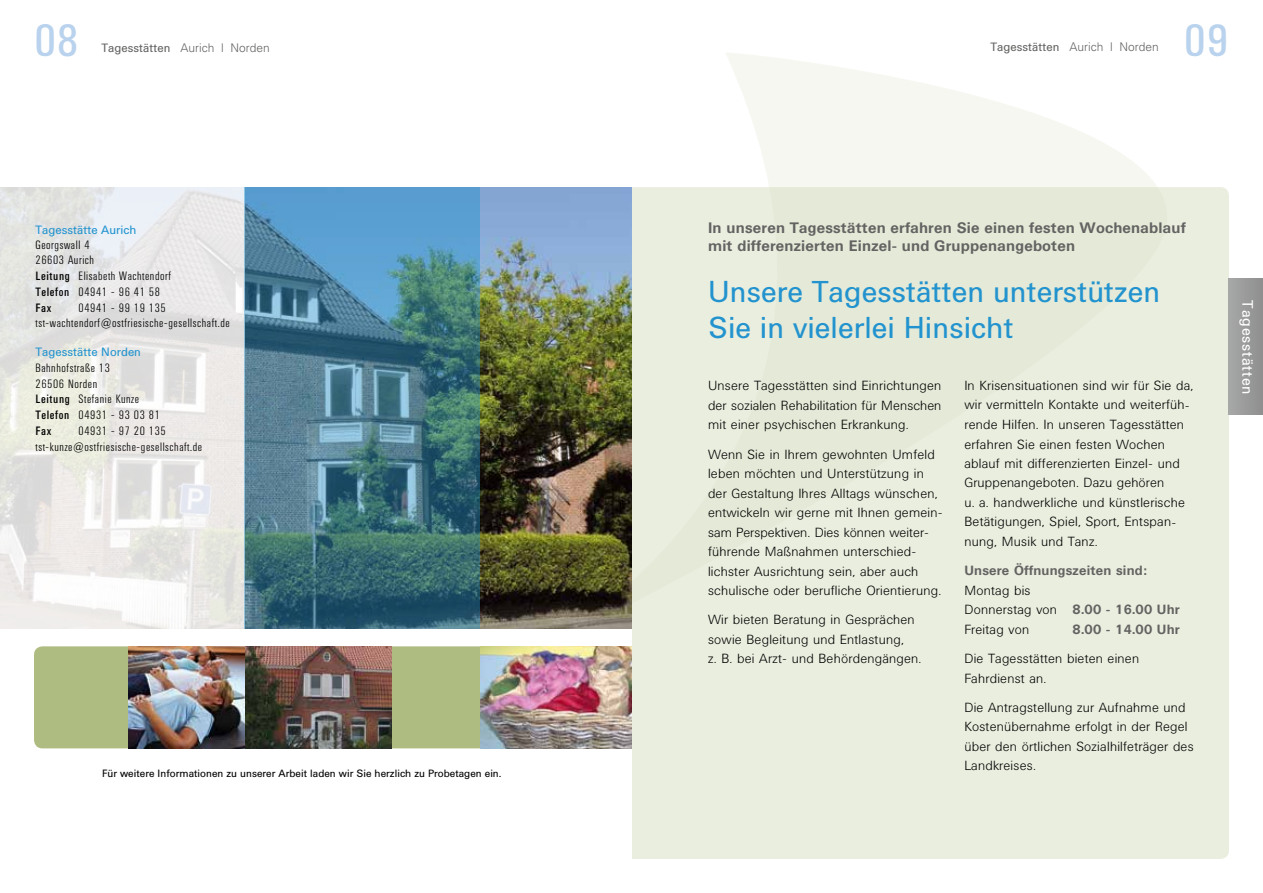
<style>
.page{position:relative;width:1263px;height:893px;background:#fff}
.page>*{position:absolute;margin:0;border:0;box-sizing:border-box;transform-origin:0 0}
.t1{font:45px "Univers Condensed BQ";color:#b9d2ed}
.t2{font:30px/36px "Univers BQ";color:#2293ce}
.t3{font:700 15px/18px "Univers BQ";letter-spacing:.015em;color:#636362}
.t4{font:15px "Univers BQ";letter-spacing:.05em;color:#fff}
.t5{font:300 13.2px/19.5px "Univers BQ";letter-spacing:.015em;color:#000}
.t6{font:700 13.2px "Univers BQ";letter-spacing:.015em;color:#636362}
.t7{font:300 12px/15.8px "Univers Condensed BQ";letter-spacing:.05em;color:#000}
.t8{font:300 12px "Univers";color:#636362}
.t9{font:12px "Univers BQ";color:#2293ce}
.t10{font:10.5px "Univers BQ";color:#000}
.s1{font-family:"Univers BQ";font-weight:400}
.s2{font-weight:400}
.s3{font-weight:700;color:#636362}
</style>
<div class="page">
<div style="left:34px;top:646px;width:576px;height:102px;background:#afbc81;border-radius:9px"></div>
<div style="left:606px;top:187px;width:623px;height:672px;background:#eaeedf;border-radius:9px"></div>
<div style="left:1229px;top:279px;width:34px;height:135px;background:#9a9a9a"></div>
<svg style="left:631px;top:53px;width:526px;height:607px"></svg>
<img style="left:244px;top:187px;width:387px;height:442px">
<svg style="left:0;top:187px;width:244px;height:442px;background:#e9e8e6"></svg>
<svg style="left:245px;top:187px;width:235px;height:442px;background:#487b8f"></svg>
<div style="left:539px;top:629px;width:92px;height:242px;background:#fff"></div>
<img style="left:244px;top:646px;width:147px;height:102px">
<img style="left:129px;top:646px;width:115px;height:102px">
<img style="left:480px;top:646px;width:151px;height:102px">
<h1 class="t1" style="left:34px;top:16px;width:47px">08</h1>
<p class="t8" style="left:102px;top:41px;width:170px"><span class="s1">Tagesstätten</span> Aurich | Norden</p>
<p class="t9" style="left:36px;top:223px;width:102px">Tagesstätte Aurich</p>
<p class="t7" style="left:36px;top:237px;width:137px">Georgswall 4<br>26603 Aurich<br><span class="s2">Leitung</span> Elisabeth Wachtendorf<br><span class="s2">Telefon</span> 04941 - 96 41 58<br><span class="s2">Fax</span></p>
<p class="t7" style="left:36px;top:300px;width:196px;text-indent:43px">04941 - 99 19 135 tst-wachtendorf@ostfriesische-gesellschaft.de</p>
<p class="t9" style="left:36px;top:345px;width:107px">Tagesstätte Norden</p>
<p class="t7" style="left:36px;top:360px;width:126px">Bahnhofstraße 13<br>26506 Norden<br><span class="s2">Leitung</span> Stefanie Kunze<br><span class="s2">Telefon</span> 04931 - 93 03 81<br><span class="s2">Fax</span></p>
<p class="t7" style="left:36px;top:423px;width:168px;text-align:center">04931 - 97 20 135 tst-kunze@ostfriesische-gesellschaft.de</p>
<p class="t10" style="left:102px;top:767px;width:401px">Für weitere Informationen zu unserer Arbeit laden wir Sie herzlich zu Probetagen ein.</p>
<p class="t8" style="left:990px;top:39px;width:170px"><span class="s1">Tagesstätten</span> Aurich | Norden</p>
<h1 class="t1" style="left:1184px;top:16px;width:46px">09</h1>
<p class="t3" style="left:708px;top:219px;width:479px">In unseren Tagesstätten erfahren Sie einen festen Wochenablauf mit differenzierten Einzel- und Gruppenangeboten</p>
<h2 class="t2" style="left:708px;top:274px;width:454px">Unsere Tagesstätten unterstützen<br>Sie in vielerlei Hinsicht</h2>
<p class="t5" style="left:708px;top:376px;width:235px;text-align:justify">Unsere Tagesstätten sind Einrichtungen der sozialen Rehabilitation für Menschen mit einer psychischen Erkrankung.</p>
<p class="t5" style="left:708px;top:445px;width:236px">Wenn Sie in Ihrem gewohnten Umfeld leben möchten und Unterstützung in der Gestaltung Ihres Alltags wünschen, entwickeln wir gerne mit Ihnen gemein&shy;sam Perspektiven. Dies können weiter&shy;führende Maßnahmen unterschied&shy;lichster Ausrichtung sein, aber auch schulische oder berufliche Orientierung.</p>
<p class="t5" style="left:708px;top:610px;width:215px">Wir bieten Beratung in Gesprächen sowie Begleitung und Entlastung,<br>z. B. bei Arzt- und Behördengängen.</p>
<p class="t5" style="left:964px;top:376px;width:231px">In Krisensituationen sind wir für Sie da, wir vermitteln Kontakte und weiterfüh&shy;rende Hilfen. In unseren Tagesstätten erfahren Sie einen festen Wochen ablauf mit differenzierten Einzel- und Gruppenangeboten. Dazu gehören<br>u. a. handwerkliche und künstlerische Betätigungen, Spiel, Sport, Entspan&shy;nung, Musik und Tanz.</p>
<p class="t6" style="left:964px;top:563px;width:184px">Unsere Öffnungszeiten sind:</p>
<p class="t5" style="left:964px;top:581px;width:217px">Montag bis<br>Donnerstag von <span class="s3">8.00 - 16.00 Uhr<br></span>Freitag von</p>
<p class="t6" style="left:1073px;top:622px;width:109px">8.00 - 14.00 Uhr</p>
<p class="t5" style="left:964px;top:649px;width:176px">Die Tagesstätten bieten einen<br>Fahrdienst an.</p>
<p class="t5" style="left:964px;top:698px;width:231px">Die Antragstellung zur Aufnahme und<br>Kostenübernahme erfolgt in der Regel über den örtlichen Sozialhilfeträger des<br>Landkreises.</p>
<p class="t4" style="left:1256px;top:300px;width:96px;rotate:90deg">Tagesstätten</p>
</div>
